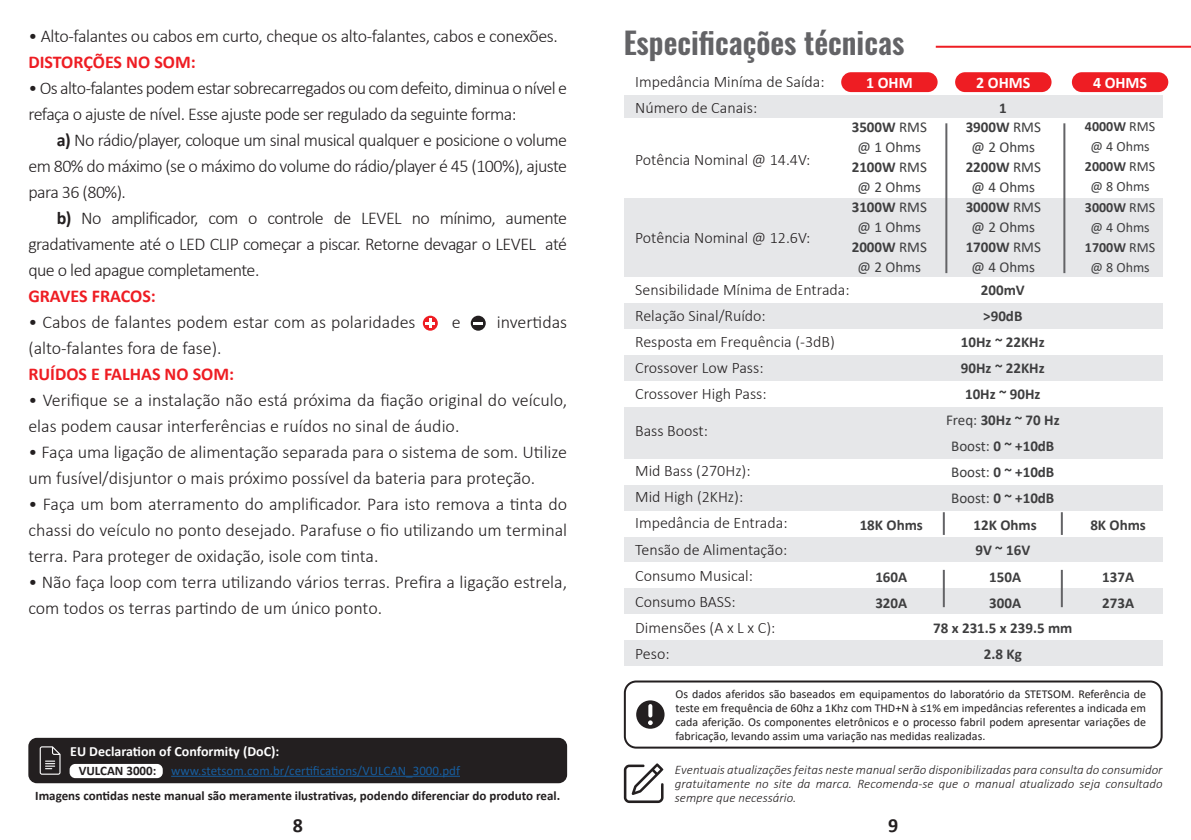
<style>
.page{position:relative;width:1191px;height:840px;background:#fff}
.page>*{position:absolute;margin:0;border:0;box-sizing:border-box;transform-origin:0 0}
.t1{font:600 30px "Oswald";color:#636366}
.t2{font:700 20px "Calibri";color:#231f20}
.t3{font:300 18px/26px "Calibri";letter-spacing:-.01em;color:#231f20;text-align:justify}
.t4{font:300 18px/26px "Calibri";letter-spacing:-.03em;color:#231f20}
.t5{font:700 18px "Calibri";color:#ee1d23}
.t6{font:300 16px/26px "Calibri";color:#231f20}
.t7{font:700 16px "Calibri";color:#fff}
.t8{font:700 15px/26px "Calibri";color:#3e3e3f}
.t9{font:15px/20px "Calibri";color:#3e3e3f;text-align:center}
.t10{font:14px/20px "Calibri";color:#3e3e3f;text-align:center}
.t11{font:700 14px "Calibri";color:#fff}
.t12{font:italic 300 13px/14px "Calibri";color:#231f20;text-align:justify}
.t13{font:700 13px "Calibri";color:#231f20}
.t14{font:13px "Calibri";color:#175d9e}
.t15{font:12px/14px "Calibri";color:#231f20;text-align:justify}
.s1{font-weight:700}
.s2{font-weight:700;color:#231f20}
.s3{font-weight:400}
</style>
<div class="page">
<div style="left:624px;top:588px;width:538px;height:26px;background:#e6e7e9"></div>
<div style="left:624px;top:302px;width:538px;height:26px;background:#e6e7e9"></div>
<div style="left:624px;top:536px;width:538px;height:26px;background:#e6e7e9"></div>
<div style="left:624px;top:640px;width:538px;height:26px;background:#e6e7e9"></div>
<div style="left:624px;top:197px;width:538px;height:80px;background:#e6e7e9"></div>
<div style="left:624px;top:95px;width:538px;height:26px;background:#e6e7e9"></div>
<div style="left:624px;top:484px;width:538px;height:26px;background:#e6e7e9"></div>
<div style="left:624px;top:118px;width:538px;height:79px;background:#fff"></div>
<div style="left:624px;top:406px;width:538px;height:52px;background:#e6e7e9"></div>
<div style="left:624px;top:354px;width:538px;height:26px;background:#e6e7e9"></div>
<hr style="left:935px;top:46px;width:256px;height:2px;background:#ee1d23">
<svg style="left:624px;top:763px;width:40px;height:39px"></svg>
<div style="left:624px;top:680px;width:538px;height:68px;border:2px solid #231f20;border-radius:11px"></div>
<div style="left:636px;top:700px;width:28px;height:28px;background:#231f20;border-radius:50%"></div>
<svg style="left:648px;top:705px;width:4px;height:10px"></svg>
<svg style="left:648px;top:720px;width:5px;height:4px"></svg>
<svg style="left:470px;top:314px;width:17px;height:17px"></svg>
<div style="left:469px;top:313px;width:19px;height:19px;border:2px solid #fff;border-radius:50%"></div>
<svg style="left:473px;top:321px;width:10px;height:3px"></svg>
<svg style="left:422px;top:314px;width:17px;height:17px"></svg>
<div style="left:421px;top:313px;width:19px;height:19px;border:2px solid #fff;border-radius:50%"></div>
<svg style="left:425px;top:318px;width:10px;height:10px"></svg>
<div style="left:28px;top:737px;width:539px;height:45px;background:#231f20;border-radius:9px"></div>
<svg style="left:40px;top:746px;width:21px;height:28px"></svg>
<div style="left:70px;top:763px;width:93px;height:14px;background:#fff;border-radius:6px"></div>
<hr style="left:171px;top:775px;width:289px;height:1px;background:#175d9e">
<hr style="left:1063px;top:123px;width:2px;height:150px;background:#636366">
<hr style="left:945px;top:123px;width:2px;height:150px;background:#636366">
<div style="left:955px;top:72px;width:96px;height:20px;background:#ee1d23;border-radius:10px"></div>
<div style="left:841px;top:72px;width:96px;height:20px;background:#ee1d23;border-radius:10px"></div>
<div style="left:1071px;top:72px;width:97px;height:20px;background:#ee1d23;border-radius:10px"></div>
<hr style="left:942px;top:569px;width:2px;height:37px;background:#636366">
<hr style="left:1060px;top:569px;width:2px;height:37px;background:#636366">
<hr style="left:942px;top:512px;width:2px;height:22px;background:#636366">
<hr style="left:1060px;top:512px;width:2px;height:22px;background:#636366">
<p class="t3" style="left:28px;top:23px;width:531px">• Alto-falantes ou cabos em curto, cheque os alto-falantes, cabos e conexões.</p>
<p class="t5" style="left:28px;top:49px;width:169px">DISTORÇÕES NO SOM:</p>
<p class="t4" style="left:28px;top:75px;width:540px">• Os alto-falantes podem estar sobrecarregados ou com defeito, diminua o nível e refaça o ajuste de nível. Esse ajuste pode ser regulado da seguinte forma:</p>
<p class="t3" style="left:28px;top:127px;width:540px;text-indent:28px"><span class="s1">a)</span> No rádio/player, coloque um sinal musical qualquer e posicione o volume em 80% do máximo (se o máximo do volume do rádio/player é 45 (100%), ajuste para 36 (80%).</p>
<p class="t3" style="left:28px;top:205px;width:540px;text-indent:28px"><span class="s1">b)</span> No amplificador, com o controle de LEVEL no mínimo, aumente gradativamente até o LED CLIP começar a piscar. Retorne devagar o LEVEL até que o led apague completamente.</p>
<p class="t5" style="left:28px;top:283px;width:129px">GRAVES FRACOS:</p>
<p class="t3" style="left:28px;top:309px;width:389px">• Cabos de falantes podem estar com as polaridades</p>
<p class="t3" style="left:452px;top:309px;width:10px">e</p>
<p class="t3" style="left:497px;top:309px;width:72px">invertidas</p>
<p class="t3" style="left:28px;top:335px;width:195px">(alto-falantes fora de fase).</p>
<p class="t5" style="left:28px;top:361px;width:207px">RUÍDOS E FALHAS NO SOM:</p>
<p class="t3" style="left:28px;top:387px;width:540px">• Verifique se a instalação não está próxima da fiação original do veículo, elas podem causar interferências e ruídos no sinal de áudio.</p>
<p class="t3" style="left:28px;top:439px;width:540px">• Faça uma ligação de alimentação separada para o sistema de som. Utilize um fusível/disjuntor o mais próximo possível da bateria para proteção.</p>
<p class="t3" style="left:28px;top:491px;width:540px">• Faça um bom aterramento do amplificador. Para isto remova a tinta do chassi do veículo no ponto desejado. Parafuse o fio utilizando um terminal terra. Para proteger de oxidação, isole com tinta.</p>
<p class="t3" style="left:28px;top:569px;width:540px">• Não faça loop com terra utilizando vários terras. Prefira a ligação estrela, com todos os terras partindo de um único ponto.</p>
<p class="t11" style="left:70px;top:740px;width:211px">EU Declaration of Conformity (DoC):</p>
<p class="t14" style="left:79px;top:761px;width:383px"><span class="s2">VULCAN 3000:</span> www.stetsom.com.br/certifications/VULCAN_3000.pdf</p>
<p class="t13" style="left:35px;top:786px;width:526px">Imagens contidas neste manual são meramente ilustrativas, podendo diferenciar do produto real.</p>
<h1 class="t1" style="left:624px;top:22px;width:282px">Especificações técnicas</h1>
<p class="t6" style="left:635px;top:68px;width:191px">Impedância Miníma de Saída:<br>Número de Canais:</p>
<p class="t7" style="left:866px;top:71px;width:48px">1 OHM</p>
<p class="t7" style="left:976px;top:71px;width:56px">2 OHMS</p>
<p class="t7" style="left:1093px;top:71px;width:56px">4 OHMS</p>
<p class="t8" style="left:999px;top:94px;width:9px">1</p>
<p class="t9" style="left:851px;top:117px;width:77px"><span class="s1">3500W</span> RMS @ 1 Ohms<br><span class="s1">2100W</span> RMS @ 2 Ohms<br><span class="s1">3100W</span> RMS @ 1 Ohms<br><span class="s1">2000W</span> RMS @ 2 Ohms</p>
<p class="t9" style="left:965px;top:117px;width:77px"><span class="s1">3900W</span> RMS @ 2 Ohms<br><span class="s1">2200W</span> RMS @ 4 Ohms<br><span class="s1">3000W</span> RMS @ 2 Ohms<br><span class="s1">1700W</span> RMS @ 4 Ohms</p>
<p class="t6" style="left:635px;top:146px;width:177px">Potência Nominal @ 14.4V:</p>
<p class="t6" style="left:635px;top:224px;width:177px">Potência Nominal @ 12.6V:</p>
<p class="t6" style="left:635px;top:276px;width:216px">Sensibilidade Mínima de Entrada:<br>Relação Sinal/Ruído:<br>Resposta em Frequência (-3dB)<br>Crossover Low Pass:<br>Crossover High Pass:</p>
<p class="t6" style="left:635px;top:417px;width:74px">Bass Boost:</p>
<p class="t6" style="left:635px;top:457px;width:154px">Mid Bass (270Hz):<br>Mid High (2KHz):<br>Impedância de Entrada:<br>Tensão de Alimentação:<br>Consumo Musical:<br>Consumo BASS:<br>Dimensões (A x L x C):<br>Peso:</p>
<p class="t8" style="left:946px;top:276px;width:115px;text-align:center">200mV<br>&gt;90dB<br>10Hz ~ 22KHz<br>90Hz ~ 22KHz<br>10Hz ~ 90Hz<br><span class="s3">Freq:</span> 30Hz ~ 70 Hz<br><span class="s3">Boost:</span> 0 ~ +10dB<br><span class="s3">Boost:</span> 0 ~ +10dB<br><span class="s3">Boost:</span> 0 ~ +10dB</p>
<p class="t8" style="left:859px;top:511px;width:65px">18K Ohms</p>
<p class="t8" style="left:973px;top:511px;width:65px">12K Ohms</p>
<p class="t8" style="left:975px;top:536px;width:56px">9V ~ 16V</p>
<p class="t8" style="left:875px;top:563px;width:33px">160A<br>320A</p>
<p class="t8" style="left:989px;top:563px;width:33px">150A<br>300A</p>
<p class="t8" style="left:933px;top:614px;width:141px;text-align:center">78 x 231.5 x 239.5 mm<br>2.8 Kg</p>
<p class="t10" style="left:1085px;top:116px;width:72px"><span class="s1">4000W</span> RMS @ 4 Ohms<br><span class="s1">2000W</span> RMS @ 8 Ohms<br><span class="s1">3000W</span> RMS @ 4 Ohms<br><span class="s1">1700W</span> RMS @ 8 Ohms</p>
<p class="t8" style="left:1090px;top:511px;width:57px">8K Ohms</p>
<p class="t8" style="left:1102px;top:563px;width:33px">137A<br>273A</p>
<p class="t15" style="left:675px;top:686px;width:472px">Os dados aferidos são baseados em equipamentos do laboratório da STETSOM. Referência de teste em frequência de 60hz a 1Khz com THD+N à ≤1% em impedâncias referentes a indicada em cada aferição. Os componentes eletrônicos e o processo fabril podem apresentar variações de fabricação, levando assim uma variação nas medidas realizadas.</p>
<p class="t12" style="left:675px;top:762px;width:489px">Eventuais atualizações feitas neste manual serão disponibilizadas para consulta do consumidor gratuitamente no site da marca. Recomenda-se que o manual atualizado seja consultado sempre que necessário.</p>
<p class="t2" style="left:293px;top:811px;width:12px">8</p>
<p class="t2" style="left:888px;top:811px;width:12px">9</p>
</div>
